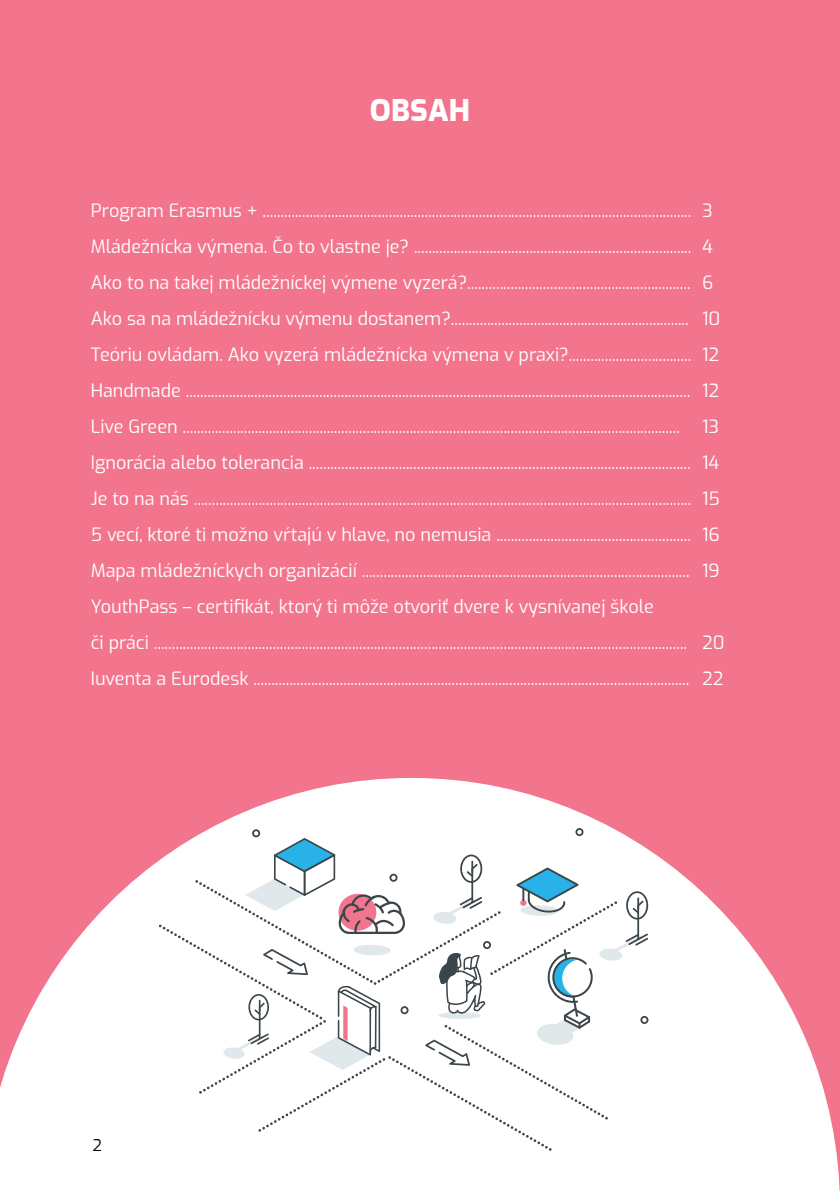
<style>
.page{position:relative;width:840px;height:1191px;background:#fff}
.page>*{position:absolute;margin:0;border:0;box-sizing:border-box;transform-origin:0 0}
.t1{font:800 30px "Exo";color:#fff}
.t2{font:18px/36px "Exo";color:#fff}
.t3{font:16px "Exo";color:#000}
</style>
<div class="page">
<div style="left:0;top:0;width:839px;height:1191px;background:#f2748d"></div>
<svg style="left:0;top:778px;width:839px;height:413px;fill:#fff"></svg>
<svg style="left:159px;top:828px;width:489px;height:322px;background:#f3f3f5"></svg>
<h1 class="t1" style="left:370px;top:87px;width:102px">OBSAH</h1>
<p class="t2" style="left:91px;top:191px;width:602px">Program Erasmus + .......................................................................................................................<br>Mládežnícka výmena. Čo to vlastne je? .............................................................................<br>Ako to na takej mládežníckej výmene vyzerá?..............................................................<br>Ako sa na mládežnícku výmenu dostanem?..................................................................<br>Teóriu ovládam. Ako vyzerá mládežnícka výmena v praxi?..................................<br>Handmade ............................................................................................................................................<br>Live Green ..........................................................................................................................................<br>Ignorácia alebo tolerancia ..........................................................................................................<br>Je to na nás ..........................................................................................................................................<br>5 vecí, ktoré ti možno vŕtajú v hlave, no nemusia ......................................................<br>Mapa mládežníckych organizácií ...........................................................................................<br>YouthPass – certifikát, ktorý ti môže otvoriť dvere k vysnívanej škole<br>či práci ....................................................................................................................................................<br>Iuventa a Eurodesk .........................................................................................................................</p>
<p class="t2" style="left:701px;top:191px;width:20px">3<br>4<br>6<br>10<br>12<br>12<br>13<br>14<br>15<br>16<br>19</p>
<p class="t2" style="left:701px;top:623px;width:24px">20<br>22</p>
<p class="t3" style="left:93px;top:1130px;width:11px">2</p>
<p class="t3" style="left:92px;top:1133px;width:11px">2</p>
</div>
